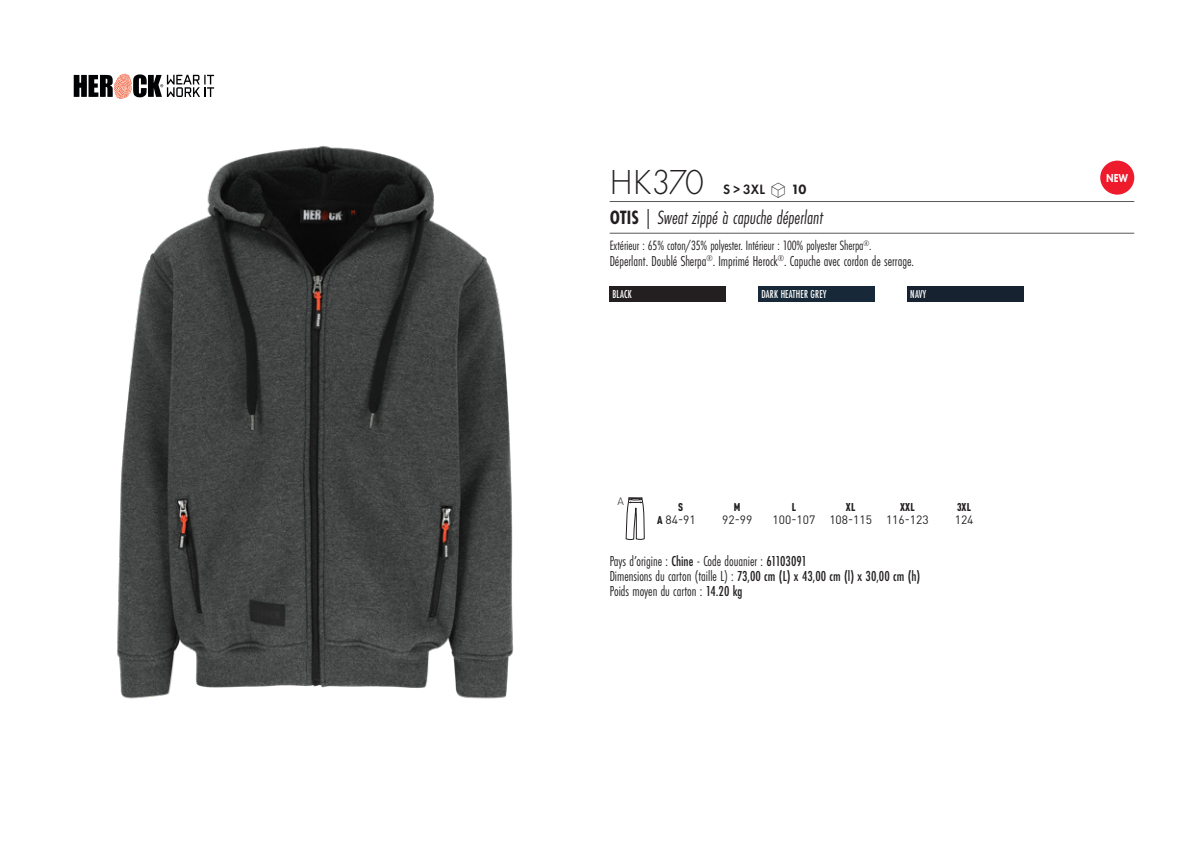
<style>
.page{position:relative;width:1191px;height:842px;background:#fff}
.page>*{position:absolute;margin:0;border:0;box-sizing:border-box;transform-origin:0 0}
.t1{font:300 36px "Futura PT";letter-spacing:-.02em;color:#231f20;scale:.95 1}
.t2{font:italic 20px "Futura PT Cond";color:#231f20;scale:.95 1}
.t3{font:15px "Futura PT Cond";color:#231f20;scale:.95 1}
.t4{font:500 15px "Futura PT Cond";color:#231f20;scale:.95 1}
.grammage_2020{font:14px "Futura PT Cond";letter-spacing:-.005em;color:#231f20;scale:.95 1}
.t5{font:600 14px "Futura PT";color:#231f20;scale:.95 1}
._88_tailles_tab_maig{font:12px "DIN Pro";color:#231f20}
.Coloris_nuancier_bla{font:500 12px "Futura PT Cond";letter-spacing:.01em;color:#fff;scale:.9 1}
.nuancier_bloc_packsh{font:800 12px "Futura PT";color:#fff;scale:.8 1}
._88_tailles_tab_maig-2{font:900 condensed 11.2px "DIN Pro";letter-spacing:.02em;color:#231f20;scale:.95 1}
.t6{font:300 10.8px "DIN";color:#231f20}
.s1{font-family:"Linotype Shapeshifter";font-weight:400;font-size:20px}
.s2{font-weight:800}
.s3{font-weight:700;font-style:normal}
.s4{font-weight:900;font-stretch:condensed;font-size:11.2px}
.s5{font-weight:500}
.s6{font-weight:400}
</style>
<div class="page">
<img style="left:117px;top:145px;width:396px;height:554px">
<svg style="left:74px;top:74px;width:140px;height:25px"></svg>
<div style="left:609px;top:286px;width:117px;height:16px;background:#231f20"></div>
<div style="left:758px;top:286px;width:116px;height:16px;background:#172938"></div>
<div style="left:907px;top:286px;width:116px;height:16px;background:#172231"></div>
<div style="left:1100px;top:161px;width:34px;height:34px;background:#ee1b2d;border-radius:50%"></div>
<svg style="left:626px;top:498px;width:18px;height:42px"></svg>
<hr style="left:609px;top:201px;width:525px;height:1px;background:#57585a">
<hr style="left:609px;top:233px;width:525px;height:1px;background:#57585a">
<p class="t1" style="left:610px;top:162px;width:100px">HK370</p>
<p class="t5" style="left:723px;top:181px;width:89px">S &gt; 3XL <span class="s1">S</span> <span class="s2">10</span></p>
<p class="t2" style="left:610px;top:206px;width:226px"><span class="s3">OTIS</span> | Sweat zippé à capuche déperlant</p>
<p class="grammage_2020" style="left:609px;top:238px;width:277px">Extérieur : 65% coton/35% polyester. Intérieur : 100% polyester Sherpa<sup>®</sup>.</p>
<p class="t3" style="left:609px;top:253px;width:322px">Déperlant. Doublé Sherpa<sup>®</sup>. Imprimé Herock<sup>®</sup>. Capuche avec cordon de serrage.</p>
<p class="Coloris_nuancier_bla" style="left:612px;top:287px;width:23px">BLACK</p>
<p class="Coloris_nuancier_bla" style="left:761px;top:287px;width:74px">DARK HEATHER GREY</p>
<p class="Coloris_nuancier_bla" style="left:910px;top:287px;width:19px">NAVY</p>
<p class="t6" style="left:617px;top:495px;width:8px">A</p>
<p class="_88_tailles_tab_maig-2" style="left:678px;top:498px;width:7px">S</p>
<p class="_88_tailles_tab_maig-2" style="left:734px;top:498px;width:8px">M</p>
<p class="_88_tailles_tab_maig-2" style="left:791px;top:498px;width:6px">L</p>
<p class="_88_tailles_tab_maig-2" style="left:846px;top:498px;width:12px">XL</p>
<p class="_88_tailles_tab_maig-2" style="left:900px;top:498px;width:17px">XXL</p>
<p class="_88_tailles_tab_maig-2" style="left:957px;top:498px;width:16px">3XL</p>
<p class="_88_tailles_tab_maig" style="left:657px;top:510px;width:40px"><span class="s4">A</span> 84-91</p>
<p class="_88_tailles_tab_maig" style="left:722px;top:510px;width:32px">92-99</p>
<p class="_88_tailles_tab_maig" style="left:772px;top:510px;width:158px">100-107 108-115 116-123</p>
<p class="_88_tailles_tab_maig" style="left:954px;top:510px;width:20px">124</p>
<p class="t3" style="left:609px;top:552px;width:209px">Pays d’origine : <span class="s5">Chine</span> - Code douanier : <span class="s5">61103091</span></p>
<p class="t4" style="left:609px;top:567px;width:328px"><span class="s6">Dimensions du carton (taille L) :</span> 73,00 cm (L) x 43,00 cm (l) x 30,00 cm (h)</p>
<p class="t3" style="left:609px;top:582px;width:141px">Poids moyen du carton : <span class="s5">14.20 kg</span></p>
<p class="nuancier_bloc_packsh" style="left:1106px;top:171px;width:29px">NEW</p>
</div>
